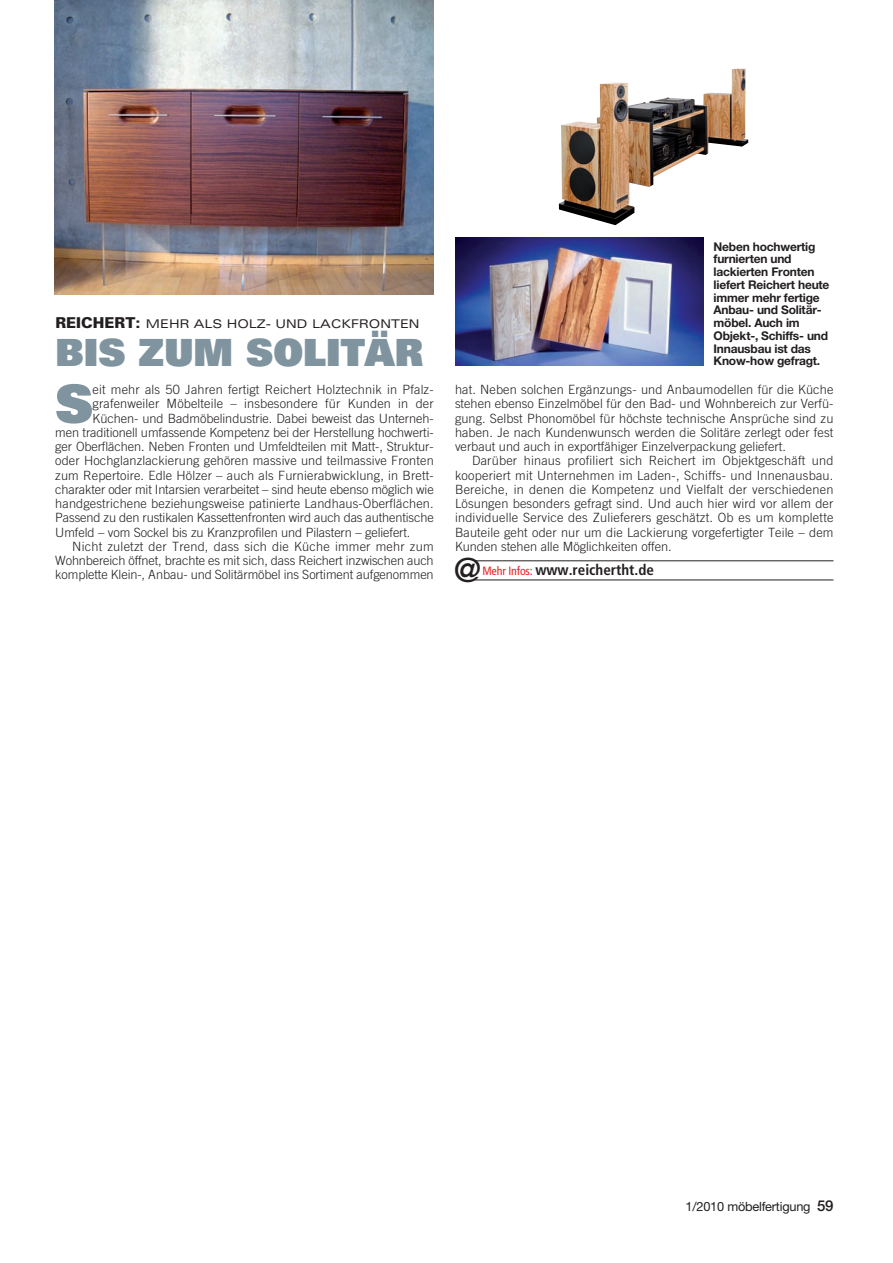
<style>
.page{position:relative;width:893px;height:1263px;background:#fff}
.page>*{position:absolute;margin:0;border:0;box-sizing:border-box;transform-origin:0 0}
.t1{font:900 52.2px "Univers LT";color:#7f949f}
.t2{font:900 37.5px "Univers LT";color:#7f949f}
.t3{font:700 condensed 34.5px "Frutiger LT";color:#231f20}
.t4{font:700 condensed 15px "Frutiger LT";color:#231f20}
.t5{font:300 12.75px/14.2px "Trade Gothic LT";letter-spacing:-.005em;color:#231f20;text-align:justify}
.t6{font:300 12.75px "Trade Gothic LT";letter-spacing:.015em;color:#231f20}
.t7{font:12.75px "Helvetica Neue LT";letter-spacing:-.015em;color:#231f20}
.t8{font:700 12px/12.8px "Helvetica Neue LT";letter-spacing:-.015em;color:#231f20}
.t9{font:expanded 12px "Univers LT";color:#231f20}
.s1{font-weight:900;font-stretch:normal;font-size:15px}
.s2{font-weight:400;font-size:12px;color:#ee1d23}
.s3{font-weight:500;font-size:15px}
</style>
<div class="page">
<img style="left:455px;top:237px;width:249px;height:129px">
<img style="left:54px;top:0;width:380px;height:294px">
<img style="left:559px;top:69px;width:189px;height:156px">
<hr style="left:474px;top:560px;width:359px;height:1px;background:#231f20">
<hr style="left:474px;top:580px;width:359px;height:1px;background:#231f20">
<p class="t9" style="left:55px;top:319px;width:366px"><span class="s1">REICHERT:</span> MEHR ALS HOLZ- UND LACKFRONTEN</p>
<h2 class="t2" style="left:55px;top:339px;width:369px">BIS ZUM SOLITÄR</h2>
<h1 class="t1" style="left:55px;top:385px;width:39px">S</h1>
<p class="t5" style="left:93px;top:383px;width:343px">eit mehr als 50 Jahren fertigt Reichert Holztechnik in Pfalz-</p>
<p class="t5" style="left:93px;top:398px;width:343px">grafenweiler Möbelteile – insbesondere für Kunden in der</p>
<p class="t5" style="left:93px;top:412px;width:343px">Küchen- und Badmöbelindustrie. Dabei beweist das Unterneh-</p>
<p class="t5" style="left:55px;top:426px;width:380px">men traditionell umfassende Kompetenz bei der Herstellung hochwerti-</p>
<p class="t5" style="left:55px;top:440px;width:380px">ger Oberflächen. Neben Fronten und Umfeldteilen mit Matt-, Struktur-</p>
<p class="t5" style="left:55px;top:455px;width:380px">oder Hochglanzlackierung gehören massive und teilmassive Fronten</p>
<p class="t5" style="left:55px;top:469px;width:380px">zum Repertoire. Edle Hölzer – auch als Furnierabwicklung, in Brett-</p>
<p class="t5" style="left:55px;top:483px;width:380px">charakter oder mit Intarsien verarbeitet – sind heute ebenso möglich wie</p>
<p class="t5" style="left:55px;top:498px;width:380px">handgestrichene beziehungsweise patinierte Landhaus-Oberflächen.</p>
<p class="t5" style="left:55px;top:512px;width:380px">Passend zu den rustikalen Kassettenfronten wird auch das authentische</p>
<p class="t5" style="left:55px;top:526px;width:357px">Umfeld – vom Sockel bis zu Kranzprofilen und Pilastern – geliefert.</p>
<p class="t6" style="left:72px;top:542px;width:363px">Nicht zuletzt der Trend, dass sich die Küche immer mehr zum</p>
<p class="t5" style="left:55px;top:555px;width:380px">Wohnbereich öffnet, brachte es mit sich, dass Reichert inzwischen auch</p>
<p class="t5" style="left:55px;top:569px;width:380px">komplette Klein-, Anbau- und Solitärmöbel ins Sortiment aufgenommen</p>
<p class="t8" style="left:714px;top:241px;width:117px">Neben hochwertig furnierten und lackierten Fronten liefert Reichert heute immer mehr fertige<br>Anbau- und Solitär&shy;möbel. Auch im<br>Objekt-, Schiffs- und<br>Innausbau ist das<br>Know-how gefragt.</p>
<p class="t5" style="left:455px;top:383px;width:380px">hat. Neben solchen Ergänzungs- und Anbaumodellen für die Küche stehen ebenso Einzelmöbel für den Bad- und Wohnbereich zur Verfü&shy;gung. Selbst Phonomöbel für höchste technische Ansprüche sind zu haben. Je nach Kundenwunsch werden die Solitäre zerlegt oder fest verbaut und auch in exportfähiger Einzelverpackung geliefert.</p>
<p class="t5" style="left:455px;top:455px;width:380px;text-indent:17px">Darüber hinaus profiliert sich Reichert im Objektgeschäft und kooperiert mit Unternehmen im Laden-, Schiffs- und Innenausbau.<br>Bereiche, in denen die Kompetenz und Vielfalt der verschiedenen Lösungen besonders gefragt sind. Und auch hier wird vor allem der individuelle Service des Zulieferers geschätzt. Ob es um komplette Bauteile geht oder nur um die Lackierung vorgefertigter Teile – dem Kunden stehen alle Möglichkeiten offen.</p>
<h3 class="t3" style="left:454px;top:556px;width:29px">@</h3>
<p class="t4" style="left:482px;top:564px;width:173px"><span class="s2">Mehr Infos:</span> www.reichertht.de</p>
<p class="t7" style="left:686px;top:1202px;width:149px">1/2010 möbelfertigung <span class="s3">59</span></p>
</div>
